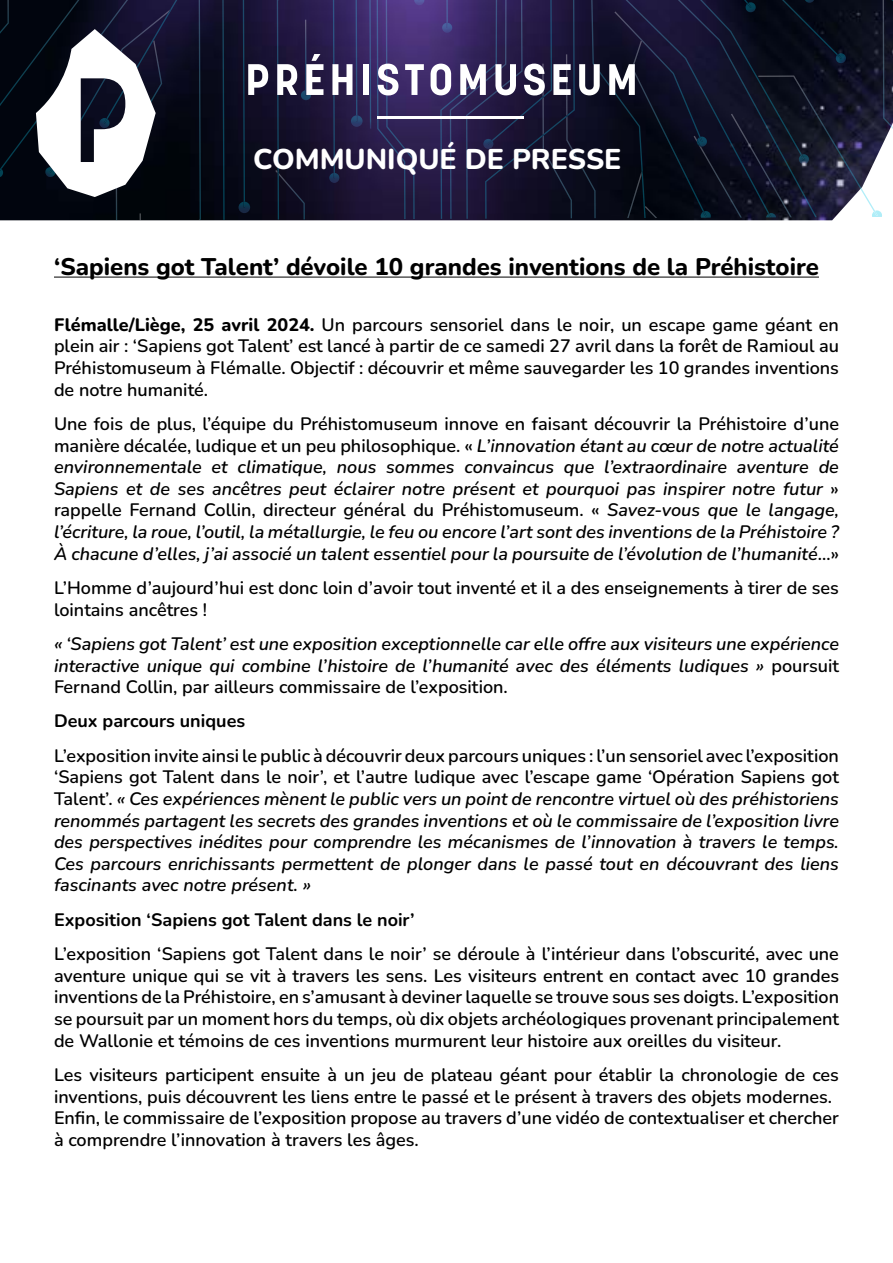
<style>
.page{position:relative;width:893px;height:1263px;background:#fff}
.page>*{position:absolute;margin:0;border:0;box-sizing:border-box;transform-origin:0 0}
.t1{font:800 28.5px "Nunito";color:#fff}
.t2{font:800 24px "Nunito";color:#000}
.t3{font:italic 600 18px/21.6px "Nunito";color:#000;text-align:justify}
.t4{font:600 18px/21.6px "Nunito";color:#000;text-align:justify}
.t5{font:700 18px "Nunito";color:#000}
.s1{font-weight:800}
.s2{font-style:normal}
</style>
<div class="page">
<img style="left:0;top:0;width:889px;height:220px">
<svg style="left:248px;top:64px;width:20px;height:31px"></svg>
<svg style="left:332px;top:64px;width:20px;height:31px"></svg>
<div style="left:363px;top:64px;width:6px;height:31px;background:#fff"></div>
<svg style="left:415px;top:64px;width:9px;height:31px"></svg>
<svg style="left:431px;top:64px;width:9px;height:31px"></svg>
<hr style="left:377px;top:116px;width:146px;height:2px;background:#fff">
<hr style="left:54px;top:277px;width:765px;height:1px;background:#000">
<img style="left:440px;top:0;width:52px;height:219px">
<img style="left:356px;top:0;width:1px;height:115px">
<svg style="left:351px;top:115px;width:12px;height:12px"></svg>
<img style="left:406px;top:0;width:9px;height:219px">
<img style="left:377px;top:0;width:29px;height:219px">
<img style="left:572px;top:54px;width:19px;height:164px">
<img style="left:116px;top:197px;width:1px;height:23px">
<img style="left:543px;top:135px;width:29px;height:83px">
<img style="left:369px;top:0;width:2px;height:129px">
<img style="left:446px;top:0;width:2px;height:23px">
<svg style="left:442px;top:23px;width:10px;height:10px"></svg>
<img style="left:243px;top:0;width:2px;height:202px">
<svg style="left:238px;top:202px;width:12px;height:11px"></svg>
<img style="left:222px;top:0;width:3px;height:220px">
<img style="left:199px;top:134px;width:2px;height:85px">
<img style="left:492px;top:0;width:60px;height:141px">
<svg style="left:524px;top:64px;width:20px;height:34px"></svg>
<svg style="left:483px;top:139px;width:2px;height:10px"></svg>
<img style="left:544px;top:0;width:31px;height:135px">
<img style="left:485px;top:135px;width:58px;height:84px">
<img style="left:305px;top:20px;width:2px;height:34px">
<svg style="left:280px;top:54px;width:43px;height:46px"></svg>
<svg style="left:414px;top:0;width:10px;height:5px"></svg>
<img style="left:277px;top:0;width:3px;height:220px">
<img style="left:333px;top:0;width:2px;height:173px">
<svg style="left:329px;top:173px;width:10px;height:10px"></svg>
<img style="left:0;top:134px;width:36px;height:35px">
<svg style="left:0;top:168px;width:3px;height:10px"></svg>
<img style="left:156px;top:134px;width:14px;height:34px">
<svg style="left:36px;top:134px;width:120px;height:63px"></svg>
<img style="left:275px;top:170px;width:30px;height:49px">
<img style="left:816px;top:0;width:22px;height:55px">
<svg style="left:836px;top:53px;width:10px;height:11px"></svg>
<img style="left:0;top:0;width:210px;height:134px">
<img style="left:847px;top:0;width:36px;height:59px">
<img style="left:591px;top:0;width:54px;height:218px">
<svg style="left:645px;top:214px;width:12px;height:4px"></svg>
<img style="left:883px;top:0;width:10px;height:132px">
<svg style="left:888px;top:0;width:5px;height:3px"></svg>
<img style="left:676px;top:0;width:140px;height:217px">
<div style="left:769px;top:0;width:33px;height:75px;background:#050915"></div>
<img style="left:769px;top:75px;width:106px;height:137px">
<svg style="left:872px;top:210px;width:10px;height:7px"></svg>
<img style="left:624px;top:0;width:145px;height:214px">
<svg style="left:766px;top:213px;width:10px;height:4px"></svg>
<img style="left:614px;top:11px;width:87px;height:126px">
<svg style="left:704px;top:137px;width:3px;height:10px"></svg>
<img style="left:632px;top:40px;width:72px;height:172px">
<svg style="left:701px;top:211px;width:10px;height:7px"></svg>
<h1 class="t1" style="left:253px;top:139px;width:370px">COMMUNIQUÉ DE PRESSE</h1>
<h2 class="t2" style="left:54px;top:250px;width:766px">‘Sapiens got Talent’ dévoile 10 grandes inventions de la Préhistoire</h2>
<p class="t4" style="left:54px;top:313px;width:786px"><span class="s1">Flémalle/Liège, 25 avril 2024.</span> Un parcours sensoriel dans le noir, un escape game géant en plein air : ‘Sapiens got Talent’ est lancé à partir de ce samedi 27 avril dans la forêt de Ramioul au Préhistomuseum à Flémalle. Objectif : découvrir et même sauvegarder les 10 grandes inventions de notre humanité.</p>
<p class="t3" style="left:54px;top:412px;width:786px"><span class="s2">Une fois de plus, l’équipe du Préhistomuseum innove en faisant découvrir la Préhistoire d’une manière décalée, ludique et un peu philosophique. «</span> L’innovation étant au cœur de notre actualité environnementale et climatique, nous sommes convaincus que l’extraordinaire aventure de Sapiens et de ses ancêtres peut éclairer notre présent et pourquoi pas inspirer notre futur <span class="s2">» rappelle Fernand Collin, directeur général du Préhistomuseum. «</span> Savez-vous que le langage, l’écriture, la roue, l’outil, la métallurgie, le feu ou encore l’art sont des inventions de la Préhistoire ?<br>À chacune d’elles, j’ai associé un talent essentiel pour la poursuite de l’évolution de l’humanité<span class="s2">…»</span></p>
<p class="t4" style="left:54px;top:576px;width:786px">L’Homme d’aujourd’hui est donc loin d’avoir tout inventé et il a des enseignements à tirer de ses lointains ancêtres !</p>
<p class="t3" style="left:54px;top:632px;width:786px">« ‘Sapiens got Talent’ est une exposition exceptionnelle car elle offre aux visiteurs une expérience interactive unique qui combine l’histoire de l’humanité avec des éléments ludiques » <span class="s2">poursuit Fernand Collin, par ailleurs commissaire de l’exposition.</span></p>
<p class="t5" style="left:54px;top:708px;width:193px">Deux parcours uniques</p>
<p class="t3" style="left:54px;top:744px;width:786px"><span class="s2">L’exposition invite ainsi le public à découvrir deux parcours uniques : l’un sensoriel avec l’exposition ‘Sapiens got Talent dans le noir’, et l’autre ludique avec l’escape game ‘Opération Sapiens got Talent’.</span> « Ces expériences mènent le public vers un point de rencontre virtuel où des préhistoriens renommés partagent les secrets des grandes inventions et où le commissaire de l’exposition livre des perspectives inédites pour comprendre les mécanismes de l’innovation à travers le temps.<br>Ces parcours enrichissants permettent de plonger dans le passé tout en découvrant des liens fascinants avec notre présent. »</p>
<p class="t5" style="left:54px;top:907px;width:362px">Exposition ‘Sapiens got Talent dans le noir’</p>
<p class="t4" style="left:54px;top:942px;width:787px">L’exposition ‘Sapiens got Talent dans le noir’ se déroule à l’intérieur dans l’obscurité, avec une aventure unique qui se vit à travers les sens. Les visiteurs entrent en contact avec 10 grandes inventions de la Préhistoire, en s’amusant à deviner laquelle se trouve sous ses doigts. L’exposition se poursuit par un moment hors du temps, où dix objets archéologiques provenant principalement de Wallonie et témoins de ces inventions murmurent leur histoire aux oreilles du visiteur.</p>
<p class="t4" style="left:54px;top:1063px;width:786px;text-align:left">Les visiteurs participent ensuite à un jeu de plateau géant pour établir la chronologie de ces inventions, puis découvrent les liens entre le passé et le présent à travers des objets modernes.<br>Enfin, le commissaire de l’exposition propose au travers d’une vidéo de contextualiser et chercher à comprendre l’innovation à travers les âges.</p>
</div>
